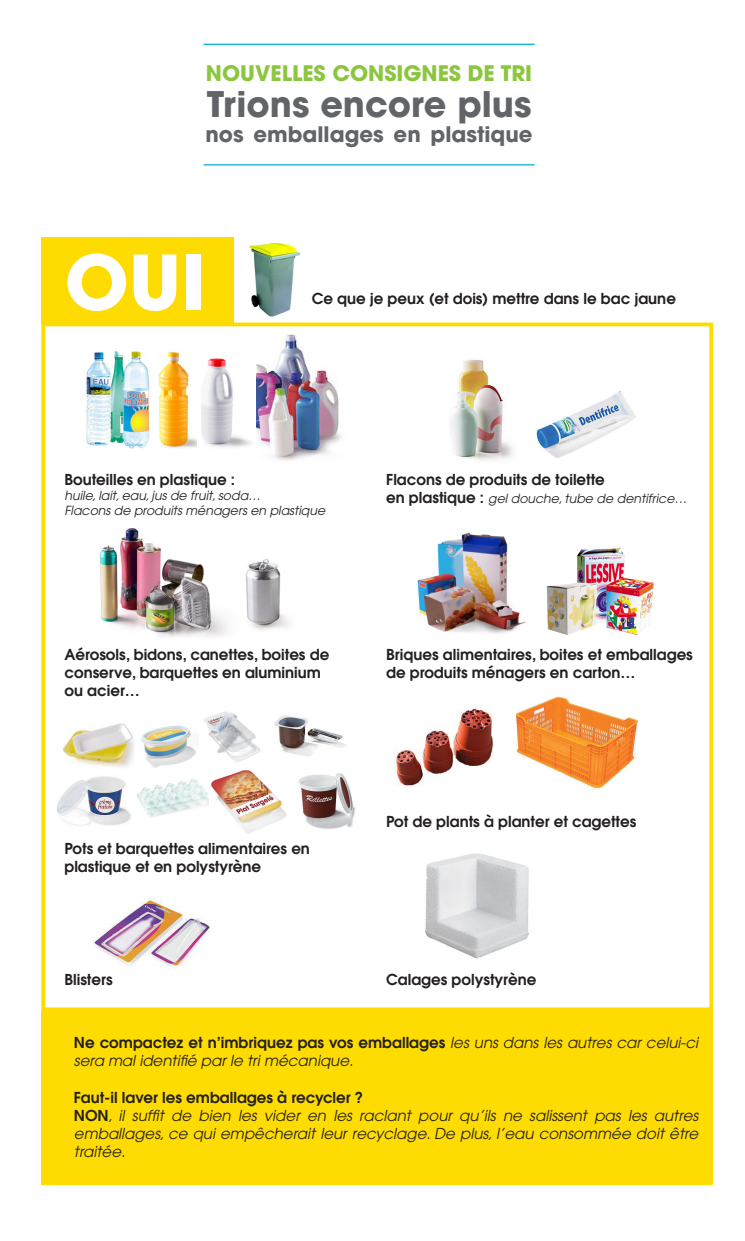
<style>
.page{position:relative;width:745px;height:1241px;background:#fff}
.page>*{position:absolute;margin:0;border:0;box-sizing:border-box;transform-origin:0 0}
.t1{font:700 75px "Avant Garde";color:#fff}
.t2{font:700 35px "Avant Garde";color:#626568}
.t3{font:700 21.25px "Avant Garde";color:#626568}
.t4{font:700 21.25px "Avant Garde";color:#8bc63e}
.t5{font:600 15px/18px "Avant Garde";color:#231f20}
.t6{font:italic 15px/18px "Avant Garde";color:#231f20}
.t7{font:italic 12.5px "Avant Garde";color:#231f20}
.s1{font-weight:600;font-style:normal;font-size:15px}
.s2{font-weight:600;font-style:normal}
</style>
<div class="page">
<img style="left:245px;top:559px;width:44px;height:71px">
<img style="left:99px;top:528px;width:129px;height:109px">
<div style="left:41px;top:237px;width:193px;height:86px;background:#ffdc01"></div>
<div style="left:41px;top:1011px;width:671px;height:173px;background:#ffdc01"></div>
<img style="left:256px;top:334px;width:85px;height:127px">
<img style="left:141px;top:725px;width:55px;height:43px">
<img style="left:137px;top:778px;width:72px;height:40px">
<img style="left:204px;top:712px;width:56px;height:50px">
<img style="left:211px;top:769px;width:75px;height:65px">
<img style="left:274px;top:715px;width:72px;height:41px">
<img style="left:298px;top:773px;width:58px;height:56px">
<img style="left:57px;top:776px;width:74px;height:50px">
<hr style="left:203px;top:164px;width:331px;height:1px;background:#00acdd">
<hr style="left:203px;top:44px;width:331px;height:1px;background:#00acdd">
<img style="left:450px;top:359px;width:64px;height:102px">
<img style="left:417px;top:532px;width:108px;height:102px">
<img style="left:546px;top:547px;width:108px;height:88px">
<img style="left:62px;top:723px;width:72px;height:45px">
<img style="left:536px;top:391px;width:100px;height:67px">
<img style="left:425px;top:853px;width:104px;height:106px">
<img style="left:516px;top:696px;width:121px;height:93px">
<img style="left:394px;top:707px;width:99px;height:79px">
<img style="left:93px;top:897px;width:121px;height:70px">
<div style="left:41px;top:322px;width:671px;height:689px;border:4px solid #ffdc01"></div>
<img style="left:249px;top:242px;width:52px;height:75px">
<img style="left:86px;top:351px;width:64px;height:98px">
<img style="left:158px;top:352px;width:39px;height:96px">
<img style="left:201px;top:358px;width:50px;height:90px">
<p class="t4" style="left:206px;top:59px;width:327px">NOUVELLES CONSIGNES DE TRI</p>
<p class="t2" style="left:206px;top:81px;width:326px">Trions encore plus</p>
<p class="t3" style="left:205px;top:121px;width:328px">nos emballages en plastique</p>
<p class="t1" style="left:65px;top:234px;width:142px">OUI</p>
<p class="t5" style="left:311px;top:289px;width:365px">Ce que je peux (et dois) mettre dans le bac jaune</p>
<p class="t5" style="left:64px;top:469px;width:172px">Bouteilles en plastique :</p>
<p class="t7" style="left:64px;top:487px;width:198px">huile, lait, eau, jus de fruit, soda…</p>
<p class="t7" style="left:64px;top:502px;width:262px">Flacons de produits ménagers en plastique</p>
<p class="t5" style="left:386px;top:469px;width:220px">Flacons de produits de toilette</p>
<p class="t7" style="left:386px;top:490px;width:302px"><span class="s1">en plastique :</span> gel douche, tube de dentifrice…</p>
<p class="t5" style="left:64px;top:645px;width:266px">Aérosols, bidons, canettes, boites de conserve, barquettes en aluminium</p>
<p class="t5" style="left:64px;top:681px;width:77px">ou acier…</p>
<p class="t5" style="left:386px;top:645px;width:308px">Briques alimentaires, boites et emballages de produits ménagers en carton…</p>
<p class="t5" style="left:386px;top:812px;width:251px">Pot de plants à planter et cagettes</p>
<p class="t5" style="left:64px;top:838px;width:247px">Pots et barquettes alimentaires en plastique et en polystyrène</p>
<p class="t5" style="left:64px;top:970px;width:50px">Blisters</p>
<p class="t5" style="left:386px;top:970px;width:151px">Calages polystyrène</p>
<p class="t6" style="left:74px;top:1033px;width:625px"><span class="s2">Ne compactez et n’imbriquez pas vos emballages</span> les uns dans les autres car celui-ci sera mal identifié par le tri mécanique.</p>
<p class="t5" style="left:74px;top:1087px;width:290px">Faut-il laver les emballages à recycler ?</p>
<p class="t6" style="left:74px;top:1105px;width:625px;text-align:justify"><span class="s2">NON</span>, il suffit de bien les vider en les raclant pour qu’ils ne salissent pas les autres emballages, ce qui empêcherait leur recyclage. De plus, l’eau consommée doit être traitée.</p>
</div>
